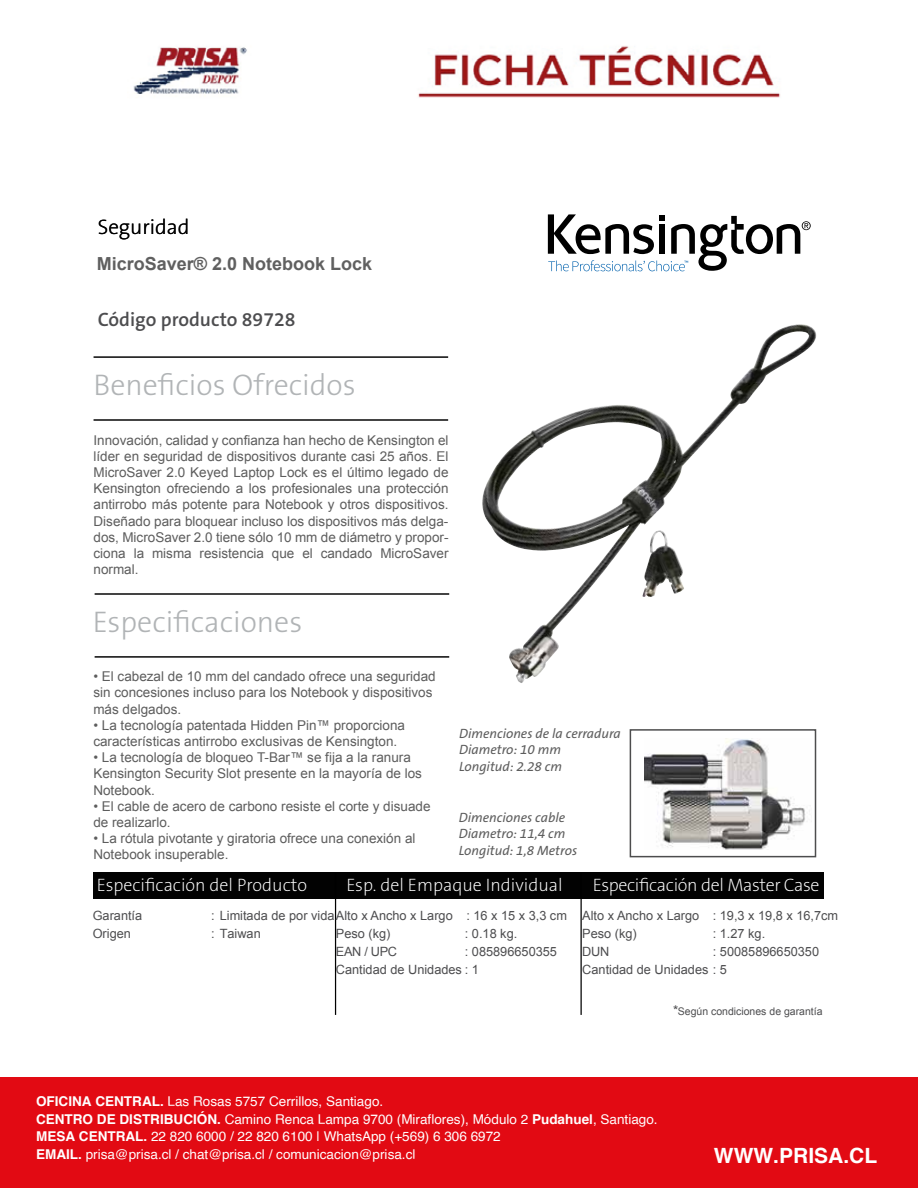
<style>
.page{position:relative;width:918px;height:1188px;background:#fff}
.page>*{position:absolute;margin:0;border:0;box-sizing:border-box;transform-origin:0 0}
.t1{font:30px "The Sans KENSINGTON3 Li";color:#b1b4b6}
.t2{font:700 21px "Helvetica";color:#fff}
.t3{font:21px "The Sans KENSINGTON3 Li";color:#000}
.t4{font:19.5px "The Sans KENSINGTON6 SB";color:#4d4d4f}
.t5{font:18px "The Sans KENSINGTON2 XL";color:#fff}
.t6{font:18px "The Sans KENSINGTON2 XL";letter-spacing:-.02em;color:#fff}
.t7{font:700 18px "Arial";color:#606060}
.t8{font:13.5px/16.2px "Arial";color:#5d5d5d}
.t9{font:13.5px/18.3px "Helvetica";color:#fff}
.t10{font:italic 13.5px/16.2px "The Sans KENSINGTON5 Rg";color:#5d5d5d}
.t11{font:12.75px/18px "Arial";color:#4d4d4f}
.t12{font:10.5px "Arial";color:#4d4d4f}
.s1{font-size:13.5px}
.s2{font-weight:700}
</style>
<div class="page">
<hr style="left:94px;top:356px;width:354px;height:2px;background:#000">
<hr style="left:94px;top:419px;width:354px;height:2px;background:#000">
<hr style="left:95px;top:593px;width:354px;height:2px;background:#000">
<hr style="left:95px;top:656px;width:354px;height:2px;background:#000">
<div style="left:94px;top:872px;width:730px;height:27px;background:#020202"></div>
<hr style="left:335px;top:873px;width:1px;height:142px;background:#000">
<hr style="left:581px;top:873px;width:1px;height:142px;background:#000">
<img style="left:482px;top:325px;width:310px;height:358px">
<img style="left:645px;top:739px;width:160px;height:111px">
<div style="left:630px;top:729px;width:186px;height:128px;border:2px solid #4d4d4e"></div>
<svg style="left:548px;top:214px;width:263px;height:57px"></svg>
<img style="left:133px;top:46px;width:647px;height:52px">
<div style="left:0;top:1077px;width:918px;height:111px;background:#e20a13"></div>
<h2 class="t3" style="left:98px;top:216px;width:93px">Seguridad</h2>
<h3 class="t7" style="left:97px;top:252px;width:277px">MicroSaver® 2.0 Notebook Lock</h3>
<h3 class="t4" style="left:98px;top:309px;width:199px">Código producto 89728</h3>
<h1 class="t1" style="left:94px;top:369px;width:264px">Beneficios Ofrecidos</h1>
<p class="t8" style="left:94px;top:432px;width:357px;text-align:justify">Innovación, calidad y confianza han hecho de Kensington el líder en seguridad de dispositivos durante casi 25 años. El MicroSaver 2.0 Keyed Laptop Lock es el último legado de Kensington ofreciendo a los profesionales una protección antirrobo más potente para Notebook y otros dispositivos.<br>Diseñado para bloquear incluso los dispositivos más delga&shy;dos, MicroSaver 2.0 tiene sólo 10 mm de diámetro y propor&shy;ciona la misma resistencia que el candado MicroSaver normal.</p>
<h1 class="t1" style="left:93px;top:605px;width:211px">Especificaciones</h1>
<p class="t8" style="left:93px;top:669px;width:344px">• El cabezal de 10 mm del candado ofrece una seguridad sin concesiones incluso para los Notebook y dispositivos más delgados.</p>
<p class="t8" style="left:93px;top:717px;width:313px">• La tecnología patentada Hidden Pin™ proporciona características antirrobo exclusivas de Kensington.</p>
<p class="t8" style="left:93px;top:750px;width:330px">• La tecnología de bloqueo T-Bar™ se fija a la ranura<br>Kensington Security Slot presente en la mayoría de los<br>Notebook.</p>
<p class="t8" style="left:93px;top:798px;width:339px">• El cable de acero de carbono resiste el corte y disuade de realizarlo.</p>
<p class="t8" style="left:93px;top:831px;width:324px">• La rótula pivotante y giratoria ofrece una conexión al<br>Notebook insuperable.</p>
<p class="t10" style="left:459px;top:726px;width:163px">Dimenciones de la cerradura<br>Diametro: 10 mm<br>Longitud: 2.28 cm</p>
<p class="t10" style="left:459px;top:810px;width:120px">Dimenciones cable<br>Diametro: 11,4 cm<br>Longitud: 1,8 Metros</p>
<h3 class="t5" style="left:97px;top:875px;width:212px">Especificación del Producto</h3>
<h3 class="t5" style="left:346px;top:875px;width:218px">Esp. del Empaque Individual</h3>
<h3 class="t6" style="left:593px;top:875px;width:228px">Especificación del Master Case</h3>
<p class="t11" style="left:93px;top:907px;width:51px">Garantía</p>
<p class="t11" style="left:211px;top:907px;width:629px">: Limitada de por vidaAlto x Ancho x Largo : 16 x 15 x 3,3 cm Alto x Ancho x Largo : 19,3 x 19,8 x 16,7cm</p>
<p class="t11" style="left:93px;top:925px;width:40px">Origen</p>
<p class="t11" style="left:211px;top:925px;width:51px">: Taiwan</p>
<p class="t11" style="left:336px;top:925px;width:56px">Peso (kg)</p>
<p class="t11" style="left:465px;top:925px;width:54px">: 0.18 kg.</p>
<p class="t11" style="left:336px;top:943px;width:63px">EAN / UPC</p>
<p class="t11" style="left:582px;top:925px;width:56px">Peso (kg)</p>
<p class="t11" style="left:713px;top:925px;width:54px">: 1.27 kg.</p>
<p class="t11" style="left:582px;top:943px;width:28px">DUN</p>
<p class="t11" style="left:582px;top:943px;width:238px;text-indent:130px">: 50085896650350<br>Cantidad de Unidades : 5</p>
<p class="t12" style="left:673px;top:1004px;width:151px"><span class="s1">*</span>Según condiciones de garantía</p>
<p class="t11" style="left:336px;top:943px;width:223px;text-indent:129px">: 085896650355<br>Cantidad de Unidades : 1</p>
<p class="t9" style="left:36px;top:1092px;width:623px"><span class="s2">OFICINA CENTRAL.</span> Las Rosas 5757 Cerrillos, Santiago.<br><span class="s2">CENTRO DE DISTRIBUCIÓN.</span> Camino Renca Lampa 9700 (Miraflores), Módulo 2 <span class="s2">Pudahuel</span>, Santiago.</p>
<p class="t9" style="left:36px;top:1128px;width:466px"><span class="s2">MESA CENTRAL.</span> 22 820 6000 / 22 820 6100 | WhatsApp (+569) 6 306 6972<br><span class="s2">EMAIL.</span> prisa@prisa.cl / chat@prisa.cl / comunicacion@prisa.cl</p>
<h2 class="t2" style="left:714px;top:1139px;width:165px">WWW.PRISA.CL</h2>
</div>
